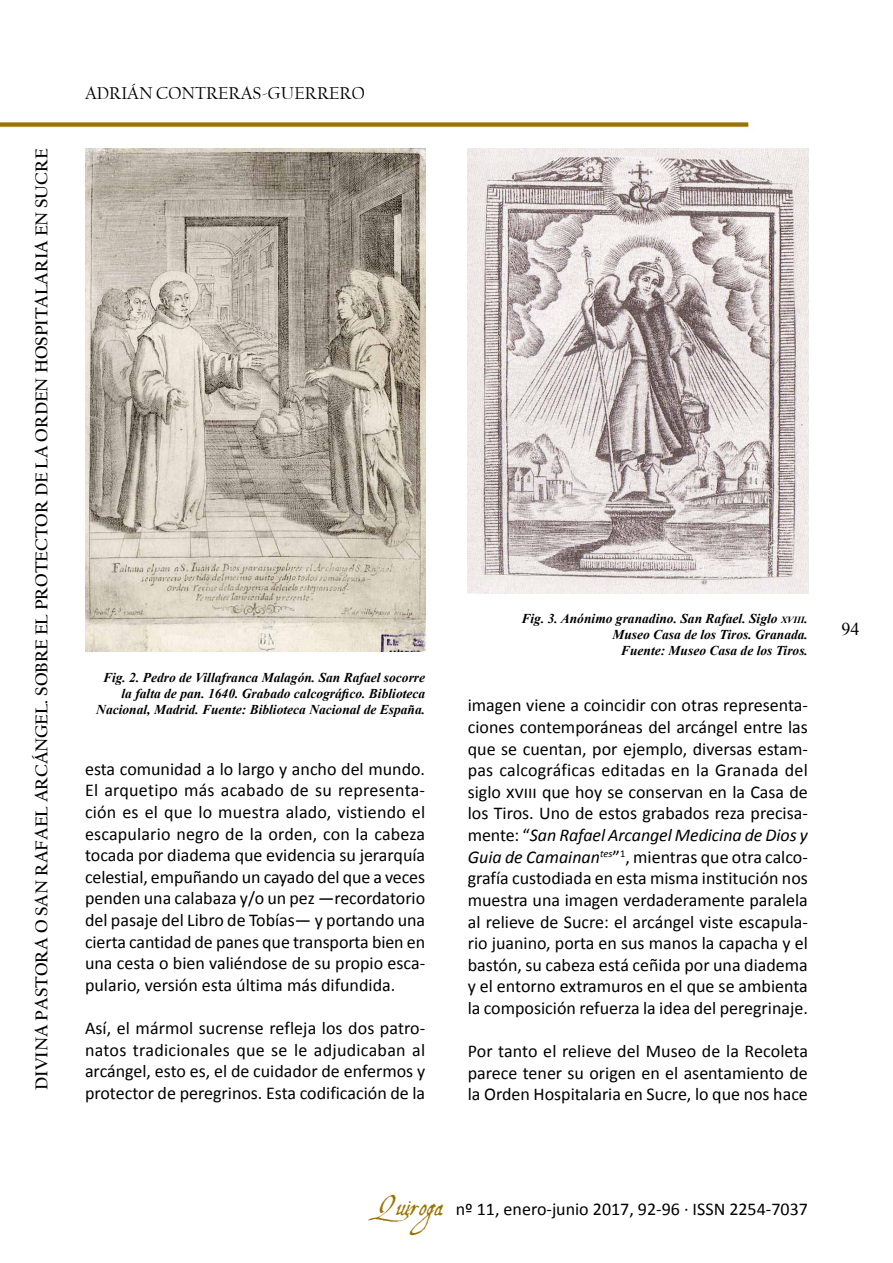
<style>
.page{position:relative;width:893px;height:1263px;background:#fff}
.page>*{position:absolute;margin:0;border:0;box-sizing:border-box;transform-origin:0 0}
.t1{font:18px/21.6px "Calibri";color:#000;text-align:justify}
.t2{font:700 18px "Californian FB";color:#000}
.t3{font:18px "Californian FB";color:#000}
.t4{font:18px "Times New Roman";color:#000}
.t5{font:italic 700 13.5px/16.2px "Times New Roman";color:#000;text-align:right}
.s1{font-size:9.45px}
.s2{font-style:italic}
.s3{font-family:"Aquiline";font-size:27px;color:#9b7305}
</style>
<div class="page">
<img style="left:0;top:122px;width:809px;height:27px">
<img style="left:85px;top:149px;width:340px;height:502px">
<img style="left:468px;top:149px;width:340px;height:444px">
<p class="t2" style="left:31px;top:1090px;width:942px;rotate:-90deg">Divina Pastora O San Rafael Arcángel. Sobre El Protector De La Orden Hospitalaria En Sucre</p>
<p class="t3" style="left:85px;top:83px;width:134px">ADRIÁN CONTRERA</p>
<p class="t3" style="left:253px;top:83px;width:55px">S-GUERRER</p>
<p class="t3" style="left:352px;top:83px;width:14px">O</p>
<p class="t5" style="left:96px;top:669px;width:330px">Fig. 2. Pedro de Villafranca Malagón. San Rafael socorre la falta de pan. 1640. Grabado calcográfico. Biblioteca<br>Nacional, Madrid. Fuente: Biblioteca Nacional de España.</p>
<p class="t1" style="left:85px;top:758px;width:342px">esta comunidad a lo largo y ancho del mundo.<br>El arquetipo más acabado de su representa&shy;ción es el que lo muestra alado, vistiendo el escapulario negro de la orden, con la cabeza tocada por diadema que evidencia su jerarquía celestial, empuñando un cayado del que a veces penden una calabaza y/o un pez —recordatorio del pasaje del Libro de Tobías— y portando una cierta cantidad de panes que transporta bien en una cesta o bien valiéndose de su propio esca&shy;pulario, versión esta última más difundida.</p>
<p class="t1" style="left:85px;top:1017px;width:342px">Así, el mármol sucrense refleja los dos patro&shy;natos tradicionales que se le adjudicaban al arcángel, esto es, el de cuidador de enfermos y protector de peregrinos. Esta codificación de la</p>
<p class="t5" style="left:522px;top:610px;width:288px">Fig. 3. Anónimo granadino. San Rafael. Siglo <span class="s1">xviii</span>.<br>Museo Casa de los Tiros. Granada.<br>Fuente: Museo Casa de los Tiros.</p>
<p class="t1" style="left:468px;top:695px;width:342px">imagen viene a coincidir con otras representa&shy;ciones contemporáneas del arcángel entre las que se cuentan, por ejemplo, diversas estam&shy;pas calcográficas editadas en la Granada del siglo xviii que hoy se conservan en la Casa de los Tiros. Uno de estos grabados reza precisa&shy;mente: “<span class="s2">San Rafael Arcangel Medicina de Dios y Guia de Camainan</span><sup>tes</sup>”<sup>1</sup>, mientras que otra calco&shy;grafía custodiada en esta misma institución nos muestra una imagen verdaderamente paralela al relieve de Sucre: el arcángel viste escapula&shy;rio juanino, porta en sus manos la capacha y el bastón, su cabeza está ceñida por una diadema y el entorno extramuros en el que se ambienta la composición refuerza la idea del peregrinaje.</p>
<p class="t1" style="left:468px;top:1040px;width:342px">Por tanto el relieve del Museo de la Recoleta parece tener su origen en el asentamiento de la Orden Hospitalaria en Sucre, lo que nos hace</p>
<p class="t4" style="left:841px;top:616px;width:19px">94</p>
<p class="t1" style="left:377px;top:1198px;width:325px"><span class="s3">Quiroga</span> nº 11, enero-junio 2017, 92-96 · ISSN</p>
<p class="t1" style="left:729px;top:1198px;width:80px">2254-7037</p>
</div>
